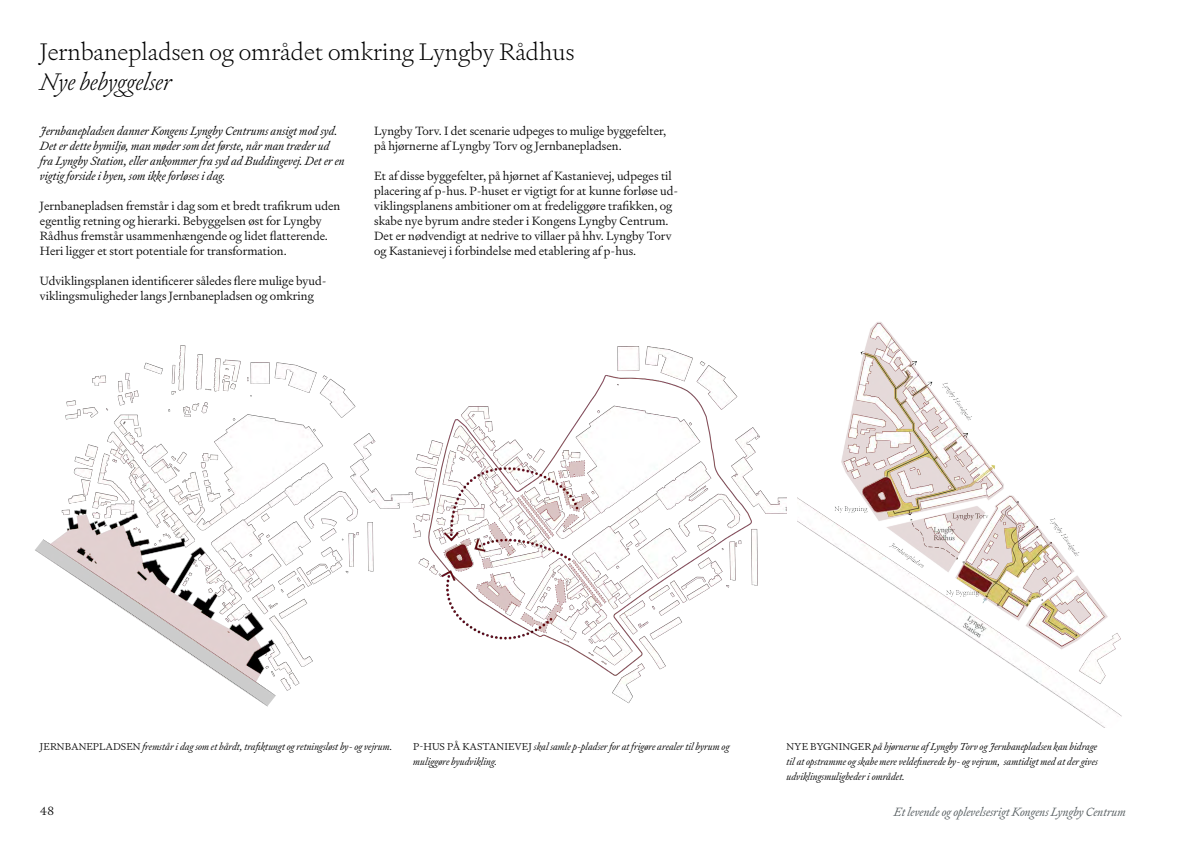
<style>
.page{position:relative;width:1191px;height:842px;background:#fff}
.page>*{position:absolute;margin:0;border:0;box-sizing:border-box;transform-origin:0 0}
.t1{font:200 24px "Signifier";color:#000001}
.t2{font:italic 200 24px "Signifier";color:#000001}
.t3{font:300 12px/15px "Signifier";color:#000001}
.t4{font:italic 300 12px/15px "Signifier";color:#000001}
.t5{font:italic 300 12px "Signifier";color:#535a5d}
.t6{font:italic 300 10px/15px "Signifier";color:#000001}
.s1{font-style:normal}
</style>
<div class="page">
<img style="left:35px;top:345px;width:751px;height:362px">
<img style="left:797px;top:322px;width:325px;height:405px">
<h1 class="t1" style="left:40px;top:37px;width:536px">Jernbanepladsen og området omkring Lyngby Rådhus</h1>
<h1 class="t2" style="left:40px;top:67px;width:133px">Nye bebyggelser</h1>
<p class="t4" style="left:40px;top:123px;width:306px">Jernbanepladsen danner Kongens Lyngby Centrums ansigt mod syd.<br>Det er dette bymiljø, man møder som det første, når man træder ud fra Lyngby Station, eller ankommer fra syd ad Buddingevej. Det er en vigtig forside i byen, som ikke forløses i dag.</p>
<p class="t3" style="left:40px;top:198px;width:302px">Jernbanepladsen fremstår i dag som et bredt trafikrum uden egentlig retning og hierarki. Bebyggelsen øst for Lyngby Rådhus fremstår usammenhængende og lidet flatterende.<br>Heri ligger et stort potentiale for transformation.</p>
<p class="t3" style="left:40px;top:273px;width:288px">Udviklingsplanen identificerer således flere mulige byud&shy;viklingsmuligheder langs Jernbanepladsen og omkring</p>
<p class="t3" style="left:374px;top:123px;width:293px">Lyngby Torv. I det scenarie udpeges to mulige byggefelter, på hjørnerne af Lyngby Torv og Jernbanepladsen.</p>
<p class="t3" style="left:374px;top:168px;width:306px">Et af disse byggefelter, på hjørnet af Kastanievej, udpeges til placering af p-hus. P-huset er vigtigt for at kunne forløse ud&shy;viklingsplanens ambitioner om at fredeliggøre trafikken, og skabe nye byrum andre steder i Kongens Lyngby Centrum.<br>Det er nødvendigt at nedrive to villaer på hhv. Lyngby Torv og Kastanievej i forbindelse med etablering af p-hus.</p>
<p class="t6" style="left:40px;top:739px;width:354px"><span class="s1">JERNBANEPLADSEN</span> fremstår i dag som et hårdt, trafiktungt og retningsløst by- og vejrum.</p>
<p class="t6" style="left:413px;top:739px;width:318px"><span class="s1">P-HUS PÅ KASTANIEVEJ</span> skal samle p-pladser for at frigøre arealer til byrum og muliggøre byudvikling.</p>
<p class="t6" style="left:786px;top:739px;width:313px;text-align:justify"><span class="s1">NYE BYGNINGER</span> på hjørnerne af Lyngby Torv og Jernbanepladsen kan bidrage til at opstramme og skabe mere veldefinerede by- og vejrum, samtidigt med at der gives udviklingsmuligheder i området.</p>
<p class="t3" style="left:40px;top:803px;width:16px">48</p>
<p class="t5" style="left:894px;top:804px;width:233px">Et levende og oplevelsesrigt Kongens Lyngby Centrum</p>
</div>
